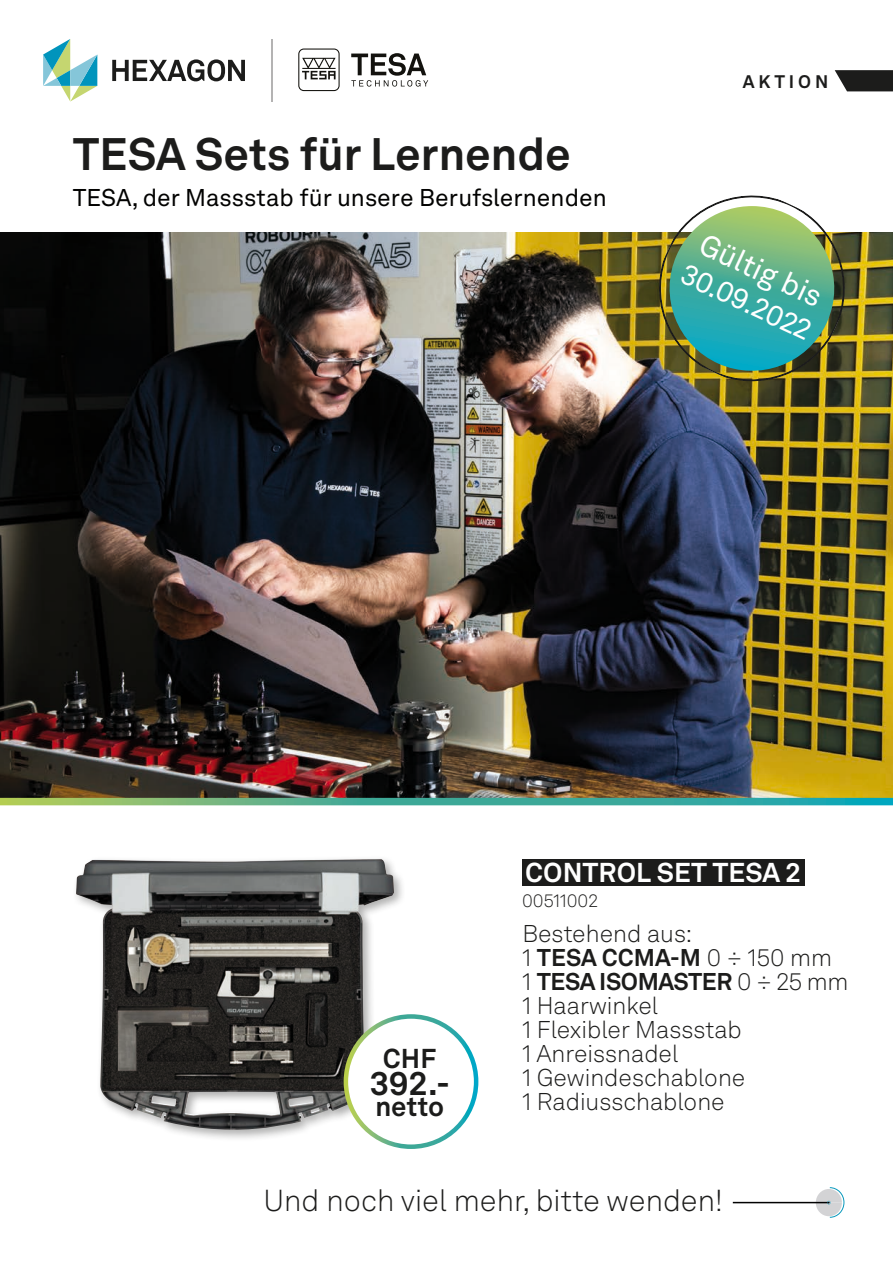
<style>
.page{position:relative;width:893px;height:1263px;background:#fff}
.page>*{position:absolute;margin:0;border:0;box-sizing:border-box;transform-origin:0 0}
.t1{font:700 45px "Hexagon Akkurat";color:#1c1c1b}
.t2{font:700 33px "Hexagon Akkurat";color:#1c1c1b}
.t3{font:300 30px "Hexagon Akkurat";color:#1c1c1b}
.t4{font:30px "Hexagon Akkurat";color:#fff}
.t5{font:28.5px "Hexagon Akkurat";color:#fff}
.t6{font:700 27px "Hexagon Akkurat";color:#fff}
.t7{font:700 27px "Hexagon Akkurat";color:#1c1c1b}
.t8{font:300 24px/24px "Hexagon Akkurat";color:#1c1c1b}
.t9{font:24px "Hexagon Akkurat";color:#020201}
.t10{font:300 18px "Hexagon Akkurat";color:#1c1c1b}
.t11{font:700 18px "Hexagon Akkurat";color:#1c1c1b}
.s1{font-weight:700}
</style>
<div class="page">
<img style="left:0;top:233px;width:893px;height:565px">
<svg style="left:298px;top:49px;width:42px;height:42px"></svg>
<svg style="left:351px;top:53px;width:77px;height:34px"></svg>
<hr style="left:271px;top:39px;width:1px;height:62px;background:#b4b3b3">
<svg style="left:112px;top:59px;width:133px;height:22px"></svg>
<svg style="left:43px;top:39px;width:54px;height:63px"></svg>
<svg style="left:0;top:798px;width:893px;height:7px;background:#50af90"></svg>
<div style="left:72px;top:855px;width:334px;height:287px;background:#1c1c1b;opacity:.35"></div>
<img style="left:76px;top:859px;width:318px;height:271px">
<div style="left:522px;top:859px;width:283px;height:27px;background:#1c1c1b"></div>
<div style="left:346px;top:1016px;width:130px;height:131px;background:#fff;border-radius:50%"></div>
<div style="left:344px;top:1014px;width:134px;height:135px;border:4px solid #fff;border-radius:50%"></div>
<svg style="left:835px;top:70px;width:58px;height:21px"></svg>
<svg style="left:646px;top:195px;width:212px;height:199px;background:#6f9d7b"></svg>
<hr style="left:733px;top:1202px;width:96px;height:1px;background:#010101">
<svg style="left:816px;top:1187px;width:29px;height:31px"></svg>
<h1 class="t1" style="left:73px;top:119px;width:499px">TESA Sets für Lernende</h1>
<p class="t9" style="left:73px;top:179px;width:535px">TESA, der Massstab für unsere Berufslernenden</p>
<p class="t11" style="left:743px;top:67px;width:87px">A K T I O N</p>
<p class="t4" style="left:711px;top:222px;width:133px;rotate:25deg">Gültig bis</p>
<p class="t5" style="left:691px;top:253px;width:142px;rotate:25deg">30.09.2022</p>
<p class="t6" style="left:525px;top:852px;width:277px">CONTROL SET TESA 2</p>
<p class="t7" style="left:383px;top:1037px;width:55px">CHF</p>
<h2 class="t2" style="left:370px;top:1057px;width:81px">392.-</h2>
<p class="t7" style="left:375px;top:1085px;width:70px">netto</p>
<p class="t10" style="left:522px;top:888px;width:77px">00511002</p>
<p class="t8" style="left:522px;top:921px;width:327px">Bestehend aus:<br>1 <span class="s1">TESA CCMA-M</span> 0 ÷ 150 mm<br>1 <span class="s1">TESA ISOMASTER</span> 0 ÷ 25 mm<br>1 Haarwinkel<br>1 Flexibler Massstab<br>1 Anreissnadel<br>1 Gewindeschablone<br>1 Radiusschablone</p>
<p class="t3" style="left:263px;top:1180px;width:461px">Und noch viel mehr, bitte wenden!</p>
</div>
